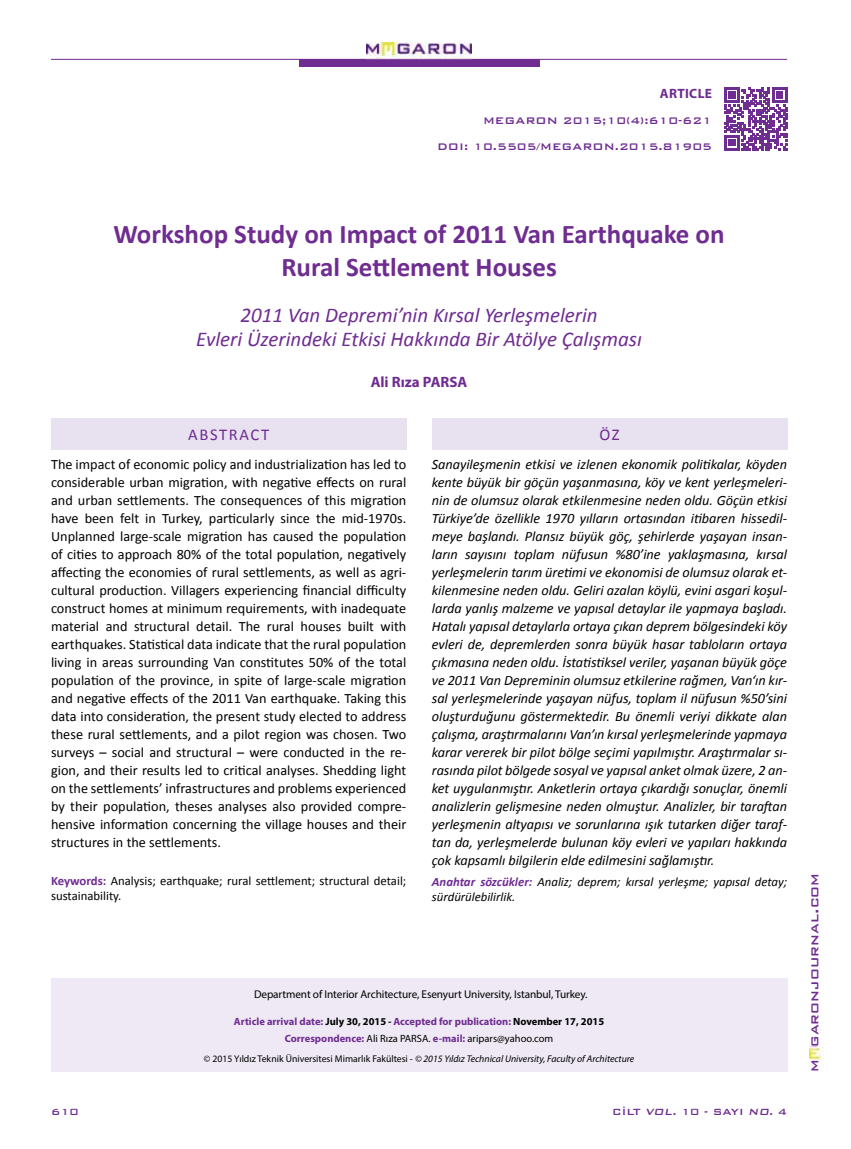
<style>
.page{position:relative;width:851px;height:1149px;background:#fff}
.page>*{position:absolute;margin:0;border:0;box-sizing:border-box;transform-origin:0 0}
.t1{font:700 27px/33px "Calibri";color:#6f2c91;text-align:center}
.t2{font:italic 21px/24px "Calibri";color:#6f2c91;text-align:center}
.t3{font:500 16.5px "Bank Gothic BT";letter-spacing:.01em;color:#6f2c91}
.t4{font:16.5px "Calibri";letter-spacing:.1em;color:#6f2c91}
.t5{font:700 15px "Myriad Pro";color:#6f2c91}
.t6{font:italic 14.25px/18px "Calibri";letter-spacing:-.005em;color:#000;text-align:justify}
.t7{font:14.25px/18px "Calibri";color:#000;text-align:justify}
.t8{font:700 13.5px "Myriad Pro";letter-spacing:.025em;color:#6f2c91}
.t9{font:italic 12.75px/15.3px "Calibri";color:#000}
.t10{font:12.75px/15.3px "Calibri";color:#000}
.t11{font:500 12.75px/25.8px "Bank Gothic";color:#6f2c91;text-align:right}
.t12{font:500 12px "Bank Gothic BT";color:#6f2c91}
.t13{font:11.25px "Myriad Pro";letter-spacing:-.01em;color:#000}
.t14{font:700 10.5px/16.8px "Myriad Pro";color:#6f2c91;text-align:center}
.t15{font:italic 9.75px "Myriad Pro";color:#000}
.s1{font-weight:700;color:#6f2c91}
.s2{color:#000}
.s3{font-style:italic;color:#000}
.s4{font-weight:400;color:#000}
.s5{font-style:normal}
.s6{font-style:italic}
</style>
<div class="page">
<div style="left:51px;top:978px;width:736px;height:93px;background:#eee9f4"></div>
<div style="left:299px;top:59px;width:240px;height:7px;background:#6f2c91"></div>
<img style="left:809px;top:1046px;width:13px;height:12px">
<img style="left:367px;top:43px;width:104px;height:16px">
<hr style="left:51px;top:59px;width:736px;height:1px;background:#6f2c91">
<svg style="left:724px;top:87px;width:63px;height:63px"></svg>
<div style="left:51px;top:418px;width:355px;height:31px;background:#e8e1f0"></div>
<div style="left:432px;top:418px;width:355px;height:31px;background:#e8e1f0"></div>
<p class="t8" style="left:659px;top:85px;width:54px">ARTICLE</p>
<p class="t11" style="left:437px;top:106px;width:276px">MEGARON 2015;10(4):610-621<br>DOI: 10.5505/MEGARON.2015.81905</p>
<h1 class="t1" style="left:113px;top:216px;width:612px">Workshop Study on Impact of 2011 Van Earthquake on<br>Rural Settlement Houses</h1>
<h2 class="t2" style="left:196px;top:302px;width:447px">2011 Van Depremi’nin Kırsal Yerleşmelerin<br>Evleri Üzerindeki Etkisi Hakkında Bir Atölye Çalışması</h2>
<p class="t5" style="left:370px;top:372px;width:98px">Ali Rıza PARSA</p>
<p class="t4" style="left:188px;top:424px;width:82px">ABSTRACT</p>
<p class="t4" style="left:599px;top:424px;width:21px">ÖZ</p>
<p class="t7" style="left:51px;top:454px;width:357px">The impact of economic policy and industrialization has led to considerable urban migration, with negative effects on rural and urban settlements. The consequences of this migration have been felt in Turkey, particularly since the mid-1970s.<br>Unplanned large-scale migration has caused the population of cities to approach 80% of the total population, negatively affecting the economies of rural settlements, as well as agri&shy;cultural production. Villagers experiencing financial difficulty construct homes at minimum requirements, with inadequate material and structural detail. The rural houses built with earthquakes. Statistical data indicate that the rural population living in areas surrounding Van constitutes 50% of the total population of the province, in spite of large-scale migration and negative effects of the 2011 Van earthquake. Taking this data into consideration, the present study elected to address these rural settlements, and a pilot region was chosen. Two surveys – social and structural – were conducted in the re&shy;gion, and their results led to critical analyses. Shedding light on the settlements’ infrastructures and problems experienced by their population, theses analyses also provided compre&shy;hensive information concerning the village houses and their structures in the settlements.</p>
<p class="t10" style="left:51px;top:872px;width:357px"><span class="s1">Keywords:</span> Analysis; earthquake; rural settlement; structural detail; sustainability.</p>
<p class="t6" style="left:432px;top:454px;width:357px">Sanayileşmenin etkisi ve izlenen ekonomik politikalar, köyden kente büyük bir göçün yaşanmasına, köy ve kent yerleşmeleri&shy;nin de olumsuz olarak etkilenmesine neden oldu. Göçün etkisi Türkiye’de özellikle 1970 yılların ortasından itibaren hissedil&shy;meye başlandı. Plansız büyük göç, şehirlerde yaşayan insan&shy;ların sayısını toplam nüfusun %80’ine yaklaşmasına, kırsal yerleşmelerin tarım üretimi ve ekonomisi de olumsuz olarak et&shy;kilenmesine neden oldu. Geliri azalan köylü, evini asgari koşul&shy;larda yanlış malzeme ve yapısal detaylar ile yapmaya başladı.<br>Hatalı yapısal detaylarla ortaya çıkan deprem bölgesindeki köy evleri de, depremlerden sonra büyük hasar tabloların ortaya çıkmasına neden oldu. İstatistiksel veriler, yaşanan büyük göçe ve 2011 Van Depreminin olumsuz etkilerine rağmen, Van‘ın kır&shy;sal yerleşmelerinde yaşayan nüfus, toplam il nüfusun %50’sini oluşturduğunu göstermektedir. Bu önemli veriyi dikkate alan çalışma, araştırmalarını Van’ın kırsal yerleşmelerinde yapmaya karar vererek bir pilot bölge seçimi yapılmıştır. Araştırmalar sı&shy;rasında pilot bölgede sosyal ve yapısal anket olmak üzere, 2 an&shy;ket uygulanmıştır. Anketlerin ortaya çıkardığı sonuçlar, önemli analizlerin gelişmesine neden olmuştur. Analizler, bir taraftan yerleşmenin altyapısı ve sorunlarına ışık tutarken diğer taraf&shy;tan da, yerleşmelerde bulunan köy evleri ve yapıları hakkında çok kapsamlı bilgilerin elde edilmesini sağlamıştır.</p>
<p class="t9" style="left:432px;top:873px;width:357px"><span class="s1">Anahtar sözcükler:</span> Analiz; deprem; kırsal yerleşme; yapısal detay; sürdürülebilirlik.</p>
<p class="t13" style="left:254px;top:987px;width:335px">Department of Interior Architecture, Esenyurt University, Istanbul, Turkey.</p>
<p class="t14" style="left:234px;top:1012px;width:371px">Article arrival date: <span class="s2">July 30, 2015</span> <span class="s3">-</span> Accepted for publication: <span class="s2">November 17, 2015<br></span>Correspondence: <span class="s4">Ali Rıza PARSA.</span> e-mail: <span class="s4">aripars@yahoo.com</span></p>
<p class="t15" style="left:204px;top:1052px;width:432px"><span class="s5">© 2015 Yıldız Teknik Üniversitesi Mimarlık Fakültesi -</span> © 2015 Yıldız Technical University, Faculty of Architecture</p>
<p class="t12" style="left:51px;top:1104px;width:29px">610</p>
<p class="t12" style="left:612px;top:1104px;width:176px">CİLT <span class="s6">VOL.</span> 10 - SAYI <span class="s6">NO.</span> 4</p>
<p class="t3" style="left:805px;top:1071px;width:201px;rotate:-90deg">m garonjournal.com</p>
</div>
